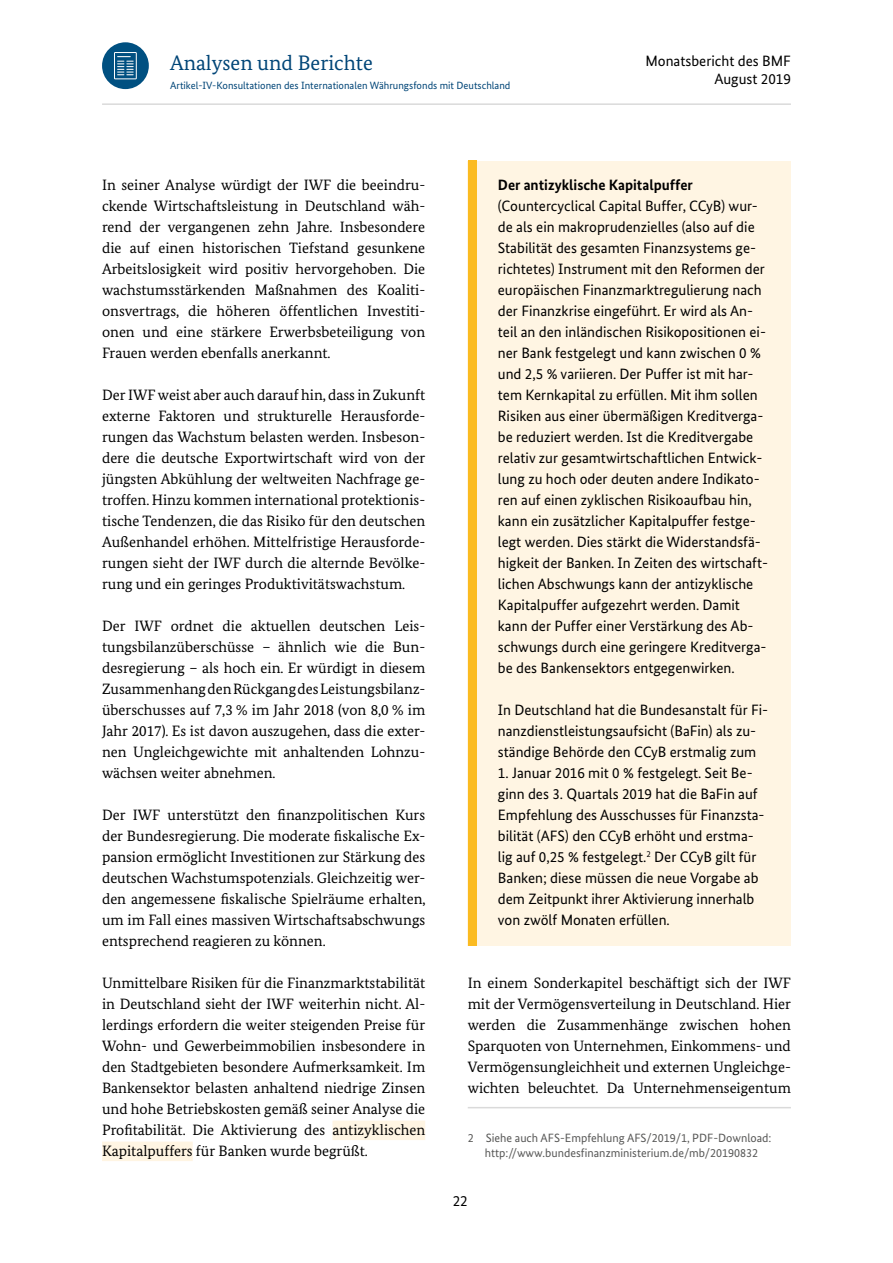
<style>
.page{position:relative;width:893px;height:1263px;background:#fff}
.page>*{position:absolute;margin:0;border:0;box-sizing:border-box;transform-origin:0 0}
.t1{font:21px "Bundes Serif";color:#004577}
.Zweispaltiger_Fließt{font:15px/21px "Bundes Serif";color:#000;text-align:justify}
.Hintergrundwissen{font:15px/21px "Bundes Sans";color:#000}
.Fußnote{font:12px/15px "Bundes Sans";color:#575756;text-align:center}
.t2{font:10.5px "Bundes Sans";color:#004577}
.s1{font-weight:700}
</style>
<div class="page">
<hr style="left:102px;top:103px;width:689px;height:2px;background:#dadada">
<div style="left:332px;top:1120px;width:93px;height:20px;background:#fff5e3"></div>
<div style="left:102px;top:1141px;width:91px;height:20px;background:#fff5e3"></div>
<div style="left:468px;top:161px;width:323px;height:532px;background:#fff5e3"></div>
<div style="left:468px;top:686px;width:323px;height:259px;background:#fff5e3"></div>
<hr style="left:468px;top:1107px;width:323px;height:1px;background:#dadada">
<div style="left:468px;top:160px;width:9px;height:786px;background:#fbbb21"></div>
<div style="left:102px;top:42px;width:47px;height:47px;background:#005081;border-radius:50%"></div>
<svg style="left:114px;top:52px;width:23px;height:27px"></svg>
<h1 class="t1" style="left:170px;top:50px;width:204px">Analysen und Berichte</h1>
<p class="Hintergrundwissen" style="left:645px;top:51px;width:147px;line-height:18px;text-align:right">Monatsbericht des BMF<br>August 2019</p>
<p class="t2" style="left:170px;top:79px;width:342px">Artikel-IV-Konsultationen des Internationalen Währungsfonds mit Deutschland</p>
<p class="Zweispaltiger_Fließt" style="left:102px;top:174px;width:325px">In seiner Analyse würdigt der IWF die beeindru&shy;ckende Wirtschaftsleistung in Deutschland wäh&shy;rend der vergangenen zehn Jahre. Insbesondere die auf einen historischen Tiefstand gesunkene Arbeitslosigkeit wird positiv hervorgehoben. Die wachstumsstärkenden Maßnahmen des Koaliti&shy;onsvertrags, die höheren öffentlichen Investiti&shy;onen und eine stärkere Erwerbsbeteiligung von Frauen werden ebenfalls anerkannt.</p>
<p class="Zweispaltiger_Fließt" style="left:102px;top:384px;width:325px">Der IWF weist aber auch darauf hin, dass in Zukunft externe Faktoren und strukturelle Herausforde&shy;rungen das Wachstum belasten werden. Insbeson&shy;dere die deutsche Exportwirtschaft wird von der jüngsten Abkühlung der weltweiten Nachfrage ge&shy;troffen. Hinzu kommen international protektionis&shy;tische Tendenzen, die das Risiko für den deutschen Außenhandel erhöhen. Mittelfristige Herausforde&shy;rungen sieht der IWF durch die alternde Bevölke&shy;rung und ein geringes Produktivitätswachstum.</p>
<p class="Zweispaltiger_Fließt" style="left:102px;top:615px;width:325px;text-align:left">Der IWF ordnet die aktuellen deutschen Leis&shy;tungsbilanzüberschüsse – ähnlich wie die Bun&shy;desregierung – als hoch ein. Er würdigt in diesem Zusammenhang den Rückgang des Leistungsbilanz&shy;überschusses auf 7,3 % im Jahr 2018 (von 8,0 % im Jahr 2017). Es ist davon auszugehen, dass die exter&shy;nen Ungleichgewichte mit anhaltenden Lohnzu&shy;wächsen weiter abnehmen.</p>
<p class="Zweispaltiger_Fließt" style="left:102px;top:804px;width:325px">Der IWF unterstützt den finanzpolitischen Kurs der Bundesregierung. Die moderate fiskalische Ex&shy;pansion ermöglicht Investitionen zur Stärkung des deutschen Wachstumspotenzials. Gleichzeitig wer&shy;den angemessene fiskalische Spielräume erhalten, um im Fall eines massiven Wirtschaftsabschwungs entsprechend reagieren zu können.</p>
<p class="Zweispaltiger_Fließt" style="left:102px;top:972px;width:325px">Unmittelbare Risiken für die Finanzmarktstabilität in Deutschland sieht der IWF weiterhin nicht. Al&shy;lerdings erfordern die weiter steigenden Preise für Wohn- und Gewerbeimmobilien insbesondere in den Stadtgebieten besondere Aufmerksamkeit. Im Bankensektor belasten anhaltend niedrige Zinsen und hohe Betriebskosten gemäß seiner Analyse die Profitabilität. Die Aktivierung des antizyklischen Kapitalpuffers für Banken wurde begrüßt.</p>
<p class="Hintergrundwissen" style="left:498px;top:174px;width:272px"><span class="s1">Der antizyklische Kapitalpuffer </span>(Countercyclical Capital Buffer, CCyB) wur&shy;de als ein makroprudenzielles (also auf die Stabilität des gesamten Finanzsystems ge&shy;richtetes) Instrument mit den Reformen der europäischen Finanzmarktregulierung nach der Finanzkrise eingeführt. Er wird als An&shy;teil an den inländischen Risikopositionen ei&shy;ner Bank festgelegt und kann zwischen 0 % und 2,5 % variieren. Der Puffer ist mit har&shy;tem Kernkapital zu erfüllen. Mit ihm sollen Risiken aus einer übermäßigen Kreditverga&shy;be reduziert werden. Ist die Kreditvergabe relativ zur gesamtwirtschaftlichen Entwick&shy;lung zu hoch oder deuten andere Indikato&shy;ren auf einen zyklischen Risikoaufbau hin, kann ein zusätzlicher Kapitalpuffer festge&shy;legt werden. Dies stärkt die Widerstandsfä&shy;higkeit der Banken. In Zeiten des wirtschaft&shy;lichen Abschwungs kann der antizyklische Kapitalpuffer aufgezehrt werden. Damit kann der Puffer einer Verstärkung des Ab&shy;schwungs durch eine geringere Kreditverga&shy;be des Bankensektors entgegenwirken.</p>
<p class="Hintergrundwissen" style="left:498px;top:699px;width:272px">In Deutschland hat die Bundesanstalt für Fi&shy;nanzdienstleistungsaufsicht (BaFin) als zu&shy;ständige Behörde den CCyB erstmalig zum</p>
<p class="Hintergrundwissen" style="left:498px;top:762px;width:268px">1. Januar 2016 mit 0 % festgelegt. Seit Be&shy;ginn des 3. Quartals 2019 hat die BaFin auf Empfehlung des Ausschusses für Finanzsta&shy;bilität (AFS) den CCyB erhöht und erstma&shy;lig auf 0,25 % festgelegt.<sup>2</sup> Der CCyB gilt für Banken; diese müssen die neue Vorgabe ab dem Zeitpunkt ihrer Aktivierung innerhalb von zwölf Monaten erfüllen.</p>
<p class="Zweispaltiger_Fließt" style="left:468px;top:972px;width:325px">In einem Sonderkapitel beschäftigt sich der IWF mit der Vermögensverteilung in Deutschland. Hier werden die Zusammenhänge zwischen hohen Sparquoten von Unternehmen, Einkommens- und Vermögensungleichheit und externen Ungleichge&shy;wichten beleuchtet. Da Unternehmenseigentum</p>
<p class="Fußnote" style="left:468px;top:1130px;width:305px">2 Siehe auch AFS-Empfehlung AFS/2019/1, PDF-Download: http://www.bundesfinanzministerium.de/mb/20190832</p>
<p class="Hintergrundwissen" style="left:453px;top:1190px;width:16px">22</p>
</div>
